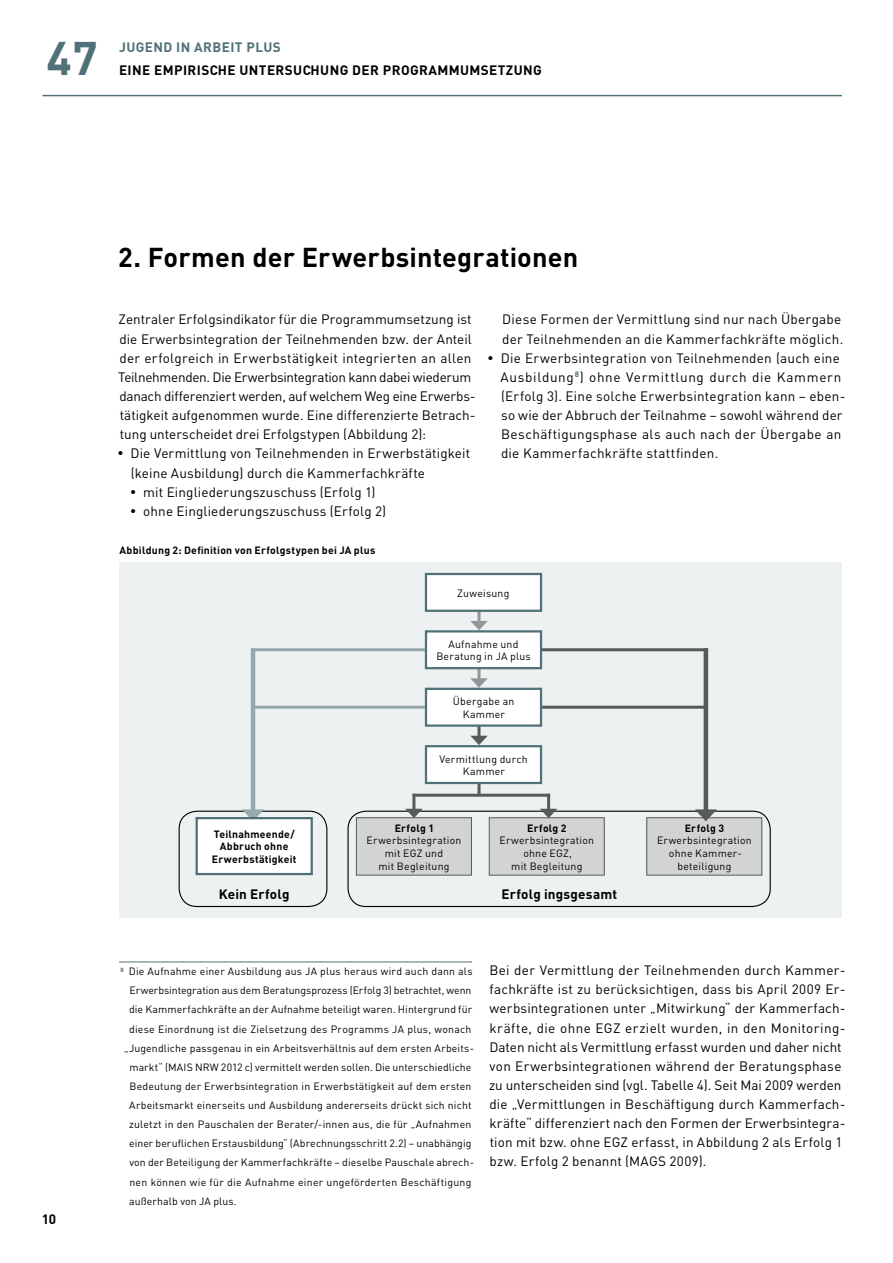
<style>
.page{position:relative;width:893px;height:1263px;background:#fff}
.page>*{position:absolute;margin:0;border:0;box-sizing:border-box;transform-origin:0 0}
.t1{font:700 46.5px "DIN";color:#507177}
._1_Hauptüberschrift{font:700 27px "DIN";letter-spacing:.005em;color:#000}
._2_Fließtext{font:13.5px/19.2px "DIN";letter-spacing:.015em;color:#000}
._2_Fließtext-2{font:700 13.5px "DIN";letter-spacing:.03em;color:#000}
.t2{font:700 13.5px "DIN";letter-spacing:.03em;color:#507177}
._2_Fließtext-3{font:700 13.5px "DIN";letter-spacing:.01em;color:#000}
._2_Fließtext-4{font:10.5px/12.6px "DIN";letter-spacing:.02em;color:#000;text-align:center}
._2_Fließtext-5{font:10.5px "DIN";letter-spacing:-.005em;color:#000}
._2_Fließtext-6{font:700 10.5px/12.6px "DIN";letter-spacing:.02em;color:#000;text-align:center}
.Abbildung_Tabelle{font:700 10.5px "DIN";letter-spacing:.025em;color:#000}
</style>
<div class="page">
<hr style="left:43px;top:95px;width:799px;height:1px;background:#507177">
<hr style="left:119px;top:961px;width:353px;height:1px;background:#507177">
<div style="left:119px;top:563px;width:723px;height:355px;background:#edf1f1"></div>
<svg style="left:478px;top:784px;width:3px;height:10px"></svg>
<hr style="left:251px;top:648px;width:176px;height:3px;background:#96aaae">
<svg style="left:470px;top:612px;width:18px;height:18px"></svg>
<hr style="left:478px;top:667px;width:3px;height:14px;background:#939598">
<svg style="left:470px;top:678px;width:18px;height:10px"></svg>
<hr style="left:478px;top:724px;width:3px;height:14px;background:#58595b">
<svg style="left:470px;top:736px;width:18px;height:9px"></svg>
<div style="left:426px;top:574px;width:115px;height:37px;background:#fff"></div>
<div style="left:425px;top:573px;width:117px;height:39px;border:2px solid #507177"></div>
<div style="left:426px;top:746px;width:115px;height:37px;background:#fff"></div>
<div style="left:425px;top:745px;width:117px;height:39px;border:2px solid #507177"></div>
<div style="left:356px;top:818px;width:115px;height:57px;background:#d1d3d4"></div>
<div style="left:356px;top:817px;width:116px;height:58px;border:1px solid #58595b"></div>
<div style="left:489px;top:818px;width:115px;height:57px;background:#d1d3d4"></div>
<div style="left:489px;top:817px;width:116px;height:58px;border:1px solid #58595b"></div>
<div style="left:647px;top:818px;width:115px;height:57px;background:#d1d3d4"></div>
<div style="left:646px;top:817px;width:116px;height:58px;border:1px solid #58595b"></div>
<div style="left:347px;top:811px;width:424px;height:96px;border:1px solid #000;border-radius:18px"></div>
<div style="left:179px;top:811px;width:148px;height:96px;border:1px solid #000;border-radius:18px"></div>
<hr style="left:413px;top:794px;width:137px;height:3px;background:#58595b">
<hr style="left:412px;top:794px;width:3px;height:17px;background:#58595b">
<svg style="left:405px;top:809px;width:18px;height:9px"></svg>
<hr style="left:547px;top:794px;width:3px;height:17px;background:#58595b">
<svg style="left:540px;top:809px;width:17px;height:9px"></svg>
<hr style="left:253px;top:706px;width:172px;height:3px;background:#96aaae">
<hr style="left:251px;top:648px;width:4px;height:165px;background:#96aaae">
<svg style="left:242px;top:809px;width:22px;height:8px"></svg>
<div style="left:197px;top:818px;width:115px;height:56px;background:#fff"></div>
<div style="left:196px;top:817px;width:117px;height:58px;border:2px solid #507177"></div>
<hr style="left:540px;top:648px;width:168px;height:3px;background:#58595b">
<hr style="left:542px;top:706px;width:164px;height:3px;background:#58595b">
<div style="left:426px;top:631px;width:115px;height:37px;background:#fff"></div>
<div style="left:425px;top:630px;width:117px;height:39px;border:2px solid #507177"></div>
<div style="left:426px;top:689px;width:115px;height:36px;background:#fff"></div>
<div style="left:425px;top:688px;width:117px;height:39px;border:2px solid #507177"></div>
<hr style="left:704px;top:648px;width:4px;height:165px;background:#58595b">
<svg style="left:695px;top:809px;width:22px;height:12px"></svg>
<h1 class="t1" style="left:46px;top:27px;width:53px">47</h1>
<p class="t2" style="left:119px;top:38px;width:163px">JUGEND IN ARBEIT PLUS</p>
<p class="_2_Fließtext-2" style="left:119px;top:61px;width:424px">EINE EMPIRISCHE UNTERSUCHUNG DER PROGRAMMUMSETZUNG</p>
<p class="_1_Hauptüberschrift" style="left:118px;top:239px;width:462px">2. Formen der Erwerbsintegrationen</p>
<p class="_2_Fließtext" style="left:118px;top:309px;width:359px">Zentraler Erfolgsindikator für die Programmumsetzung ist die Erwerbsintegration der Teilnehmenden bzw. der Anteil der erfolgreich in Erwerbstätigkeit integrierten an allen Teilnehmenden. Die Erwerbsintegration kann dabei wiederum danach differenziert werden, auf welchem Weg eine Erwerbs&shy;tätigkeit aufgenommen wurde. Eine differenzierte Betrach&shy;tung unterscheidet drei Erfolgstypen (Abbildung 2):</p>
<p class="_2_Fließtext" style="left:131px;top:443px;width:341px;text-indent:-13px">• Die Vermittlung von Teilnehmenden in Erwerbstätigkeit (keine Ausbildung) durch die Kammerfachkräfte</p>
<p class="_2_Fließtext" style="left:130px;top:482px;width:247px">• mit Eingliederungszuschuss (Erfolg 1)</p>
<p class="_2_Fließtext" style="left:130px;top:501px;width:257px">• ohne Eingliederungszuschuss (Erfolg 2)</p>
<p class="Abbildung_Tabelle" style="left:120px;top:543px;width:257px">Abbildung 2: Definition von Erfolgstypen bei JA plus</p>
<p class="_2_Fließtext" style="left:502px;top:309px;width:343px">Diese Formen der Vermittlung sind nur nach Übergabe der Teilnehmenden an die Kammerfachkräfte möglich.</p>
<p class="_2_Fließtext" style="left:501px;top:348px;width:346px;text-indent:-13px">• Die Erwerbsintegration von Teilnehmenden (auch eine Ausbildung<sup>8</sup>) ohne Vermittlung durch die Kammern (Erfolg 3). Eine solche Erwerbsintegration kann – eben&shy;so wie der Abbruch der Teilnahme – sowohl während der Beschäftigungsphase als auch nach der Übergabe an die Kammerfachkräfte stattfinden.</p>
<p class="_2_Fließtext-4" style="left:457px;top:586px;width:54px">Zuweisung</p>
<p class="_2_Fließtext-4" style="left:436px;top:637px;width:96px">Aufnahme und<br>Beratung in JA plus</p>
<p class="_2_Fließtext-4" style="left:453px;top:695px;width:63px">Übergabe an<br>Kammer</p>
<p class="_2_Fließtext-6" style="left:212px;top:827px;width:86px">Teilnahmeende/<br>Abbruch ohne<br>Erwerbstätigkeit</p>
<p class="_2_Fließtext-4" style="left:439px;top:752px;width:90px">Vermittlung durch<br>Kammer</p>
<p class="_2_Fließtext-6" style="left:395px;top:821px;width:41px">Erfolg 1</p>
<p class="_2_Fließtext-4" style="left:367px;top:834px;width:96px">Erwerbsintegration</p>
<p class="_2_Fließtext-4" style="left:385px;top:846px;width:60px">mit EGZ und</p>
<p class="_2_Fließtext-4" style="left:378px;top:859px;width:73px">mit Begleitung</p>
<p class="_2_Fließtext-6" style="left:527px;top:821px;width:41px">Erfolg 2</p>
<p class="_2_Fließtext-4" style="left:499px;top:834px;width:96px">Erwerbsintegration</p>
<p class="_2_Fließtext-4" style="left:523px;top:846px;width:50px">ohne EGZ,</p>
<p class="_2_Fließtext-4" style="left:511px;top:859px;width:73px">mit Begleitung</p>
<p class="_2_Fließtext-3" style="left:219px;top:885px;width:72px">Kein Erfolg</p>
<p class="_2_Fließtext-2" style="left:501px;top:885px;width:117px">Erfolg ingsgesamt</p>
<p class="_2_Fließtext-6" style="left:685px;top:821px;width:41px">Erfolg 3</p>
<p class="_2_Fließtext-4" style="left:657px;top:834px;width:96px">Erwerbsintegration</p>
<p class="_2_Fließtext-4" style="left:669px;top:846px;width:75px">ohne Kammer-</p>
<p class="_2_Fließtext-4" style="left:677px;top:859px;width:56px">beteiligung</p>
<p class="_2_Fließtext-2" style="left:42px;top:1210px;width:16px">10</p>
<p class="_2_Fließtext-4" style="left:120px;top:965px;width:354px"><sup>8</sup> Die Aufnahme einer Ausbildung aus JA plus heraus wird auch dann als</p>
<p class="_2_Fließtext-5" style="left:129px;top:983px;width:343px">Erwerbsintegration aus dem Beratungsprozess (Erfolg 3) betrachtet, wenn</p>
<p class="_2_Fließtext-4" style="left:129px;top:1003px;width:345px">die Kammerfachkräfte an der Aufnahme beteiligt waren. Hintergrund für</p>
<p class="_2_Fließtext-4" style="left:129px;top:1022px;width:344px">diese Einordnung ist die Zielsetzung des Programms JA plus, wonach</p>
<p class="_2_Fließtext-4" style="left:124px;top:1041px;width:351px">„Jugendliche passgenau in ein Arbeitsverhältnis auf dem ersten Arbeits-</p>
<p class="_2_Fließtext-4" style="left:129px;top:1060px;width:343px">markt“ (MAIS NRW 2012 c) vermittelt werden sollen. Die unterschiedliche</p>
<p class="_2_Fließtext-4" style="left:129px;top:1079px;width:343px">Bedeutung der Erwerbsintegration in Erwerbstätigkeit auf dem ersten</p>
<p class="_2_Fließtext-4" style="left:129px;top:1098px;width:344px">Arbeitsmarkt einerseits und Ausbildung andererseits drückt sich nicht</p>
<p class="_2_Fließtext-4" style="left:129px;top:1118px;width:344px">zuletzt in den Pauschalen der Berater/-innen aus, die für „Aufnahmen</p>
<p class="_2_Fließtext-4" style="left:129px;top:1137px;width:344px">einer beruflichen Erstausbildung“ (Abrechnungsschritt 2.2) – unabhängig</p>
<p class="_2_Fließtext-4" style="left:129px;top:1156px;width:346px">von der Beteiligung der Kammerfachkräfte – dieselbe Pauschale abrech-</p>
<p class="_2_Fließtext-4" style="left:129px;top:1175px;width:343px">nen können wie für die Aufnahme einer ungeförderten Beschäftigung</p>
<p class="_2_Fließtext-4" style="left:129px;top:1194px;width:109px">außerhalb von JA plus.</p>
<p class="_2_Fließtext" style="left:489px;top:960px;width:358px">Bei der Vermittlung der Teilnehmenden durch Kammer&shy;fachkräfte ist zu berücksichtigen, dass bis April 2009 Er&shy;werbsintegrationen unter „Mitwirkung“ der Kammerfach&shy;kräfte, die ohne EGZ erzielt wurden, in den Monitoring-Daten nicht als Vermittlung erfasst wurden und daher nicht von Erwerbsintegrationen während der Beratungsphase zu unterscheiden sind (vgl. Tabelle 4). Seit Mai 2009 werden die „Vermittlungen in Beschäftigung durch Kammerfach&shy;kräfte“ differenziert nach den Formen der Erwerbsintegra&shy;tion mit bzw. ohne EGZ erfasst, in Abbildung 2 als Erfolg 1 bzw. Erfolg 2 benannt (MAGS 2009).</p>
</div>
